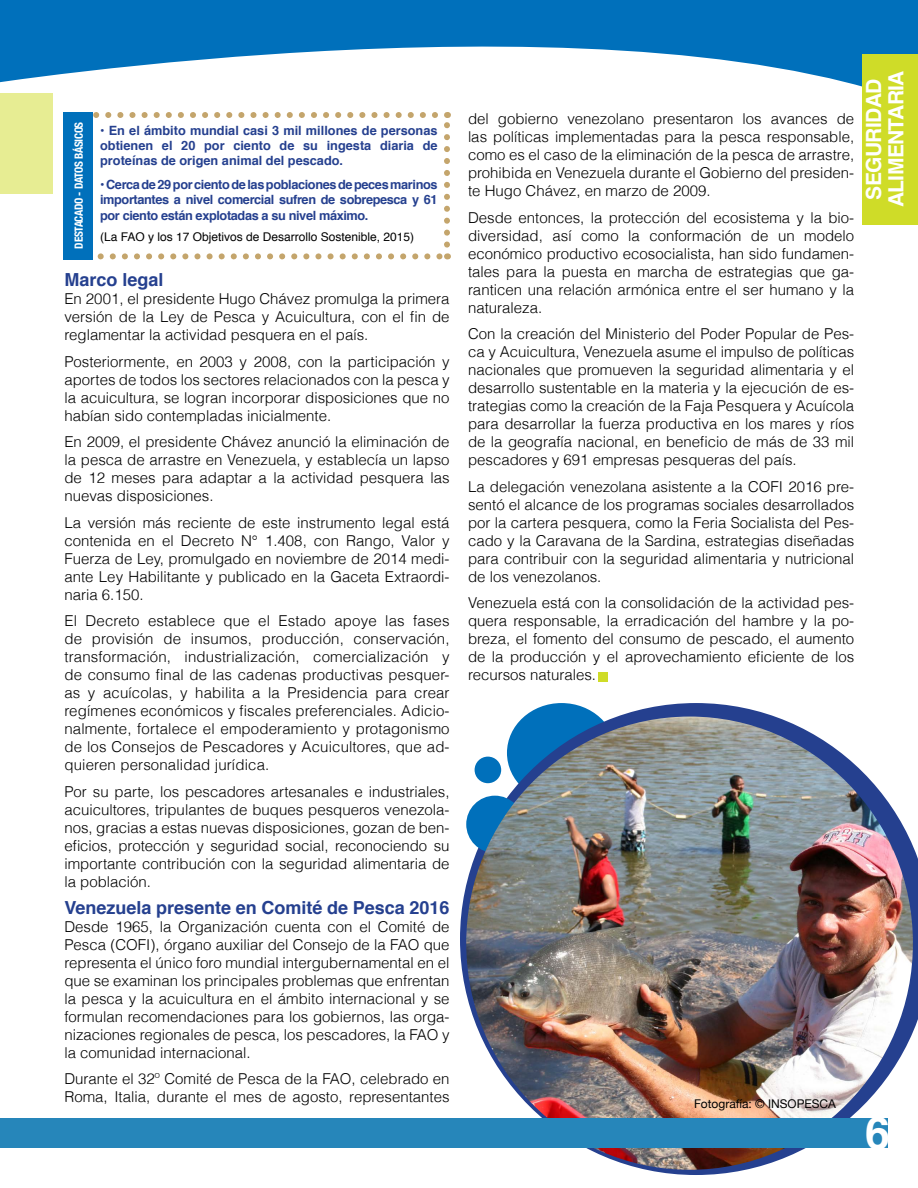
<style>
.page{position:relative;width:918px;height:1188px;background:#fff}
.page>*{position:absolute;margin:0;border:0;box-sizing:border-box;transform-origin:0 0}
.t1{font:700 45px "Helvetica";color:#fff}
.t2{font:700 21px/22.5px "Helvetica";letter-spacing:-.03em;color:#fff;text-align:center}
.t3{font:700 18px "Helvetica";color:#25408f}
.t4{font:300 15px/18px "Helvetica";color:#000;text-align:justify}
.t5{font:700 12.75px/15.3px "Helvetica";letter-spacing:-.015em;color:#25408f;text-align:justify}
.t6{font:12px "Helvetica";color:#000}
.t7{font:12px "Helvetica Neue";color:#000}
.t8{font:700 condensed 11.25px "Helvetica Neue";letter-spacing:-.03em;color:#fff}
</style>
<div class="page">
<svg style="left:0;top:0;width:918px;height:114px;fill:#0070bb"></svg>
<div style="left:862px;top:54px;width:56px;height:171px;background:#cfdc28"></div>
<div style="left:0;top:94px;width:52px;height:100px;background:#e7ed93"></div>
<svg style="left:460px;top:703px;width:458px;height:472px"></svg>
<img style="left:466px;top:717px;width:447px;height:453px">
<svg style="left:97px;top:253px;width:344px;height:6px"></svg>
<svg style="left:444px;top:112px;width:6px;height:133px"></svg>
<svg style="left:93px;top:112px;width:342px;height:6px"></svg>
<div style="left:64px;top:112px;width:29px;height:147px;background:#0070bb"></div>
<div style="left:0;top:1118px;width:887px;height:30px;background:#2686ba"></div>
<div style="left:598px;top:673px;width:10px;height:9px;background:#cfdc28"></div>
<p class="t8" style="left:70px;top:249px;width:128px;rotate:-90deg">DESTACADO - DATOS BÁSICOS</p>
<p class="t4" style="left:468px;top:109px;width:388px">del gobierno venezolano presentaron los avances de las políticas implementadas para la pesca responsable, como es el caso de la eliminación de la pesca de arrastre, prohibida en Venezuela durante el Gobierno del presiden&shy;te Hugo Chávez, en marzo de 2009.</p>
<p class="t5" style="left:100px;top:123px;width:339px">• En el ámbito mundial casi 3 mil millones de personas obtienen el 20 por ciento de su ingesta diaria de proteínas de origen animal del pescado.</p>
<p class="t5" style="left:100px;top:177px;width:339px">• Cerca de 29 por ciento de las poblaciones de peces marinos importantes a nivel comercial sufren de sobrepesca y 61 por ciento están explotadas a su nivel máximo.</p>
<p class="t6" style="left:100px;top:228px;width:316px">(La FAO y los 17 Objetivos de Desarrollo Sostenible, 2015)</p>
<p class="t4" style="left:468px;top:208px;width:388px">Desde entonces, la protección del ecosistema y la bio&shy;diversidad, así como la conformación de un modelo económico productivo ecosocialista, han sido fundamen&shy;tales para la puesta en marcha de estrategias que ga&shy;ranticen una relación armónica entre el ser humano y la naturaleza.</p>
<p class="t4" style="left:468px;top:324px;width:388px">Con la creación del Ministerio del Poder Popular de Pes&shy;ca y Acuicultura, Venezuela asume el impulso de políticas nacionales que promueven la seguridad alimentaria y el desarrollo sustentable en la materia y la ejecución de es&shy;trategias como la creación de la Faja Pesquera y Acuícola para desarrollar la fuerza productiva en los mares y ríos de la geografía nacional, en beneficio de más de 33 mil pescadores y 691 empresas pesqueras del país.</p>
<p class="t4" style="left:468px;top:477px;width:388px">La delegación venezolana asistente a la COFI 2016 pre&shy;sentó el alcance de los programas sociales desarrollados por la cartera pesquera, como la Feria Socialista del Pes&shy;cado y la Caravana de la Sardina, estrategias diseñadas para contribuir con la seguridad alimentaria y nutricional de los venezolanos.</p>
<p class="t4" style="left:468px;top:593px;width:388px">Venezuela está con la consolidación de la actividad pes&shy;quera responsable, la erradicación del hambre y la po&shy;breza, el fomento del consumo de pescado, el aumento de la producción y el aprovechamiento eficiente de los recursos naturales.</p>
<p class="t3" style="left:64px;top:266px;width:101px">Marco legal</p>
<p class="t4" style="left:64px;top:289px;width:387px">En 2001, el presidente Hugo Chávez promulga la primera versión de la Ley de Pesca y Acuicultura, con el fin de reglamentar la actividad pesquera en el país.</p>
<p class="t4" style="left:64px;top:352px;width:387px">Posteriormente, en 2003 y 2008, con la participación y aportes de todos los sectores relacionados con la pesca y la acuicultura, se logran incorporar disposiciones que no habían sido contempladas inicialmente.</p>
<p class="t4" style="left:64px;top:432px;width:387px">En 2009, el presidente Chávez anunció la eliminación de la pesca de arrastre en Venezuela, y establecía un lapso de 12 meses para adaptar a la actividad pesquera las nuevas disposiciones.</p>
<p class="t4" style="left:64px;top:513px;width:387px">La versión más reciente de este instrumento legal está contenida en el Decreto N° 1.408, con Rango, Valor y Fuerza de Ley, promulgado en noviembre de 2014 medi&shy;ante Ley Habilitante y publicado en la Gaceta Extraordi&shy;naria 6.150.</p>
<p class="t4" style="left:64px;top:611px;width:387px">El Decreto establece que el Estado apoye las fases de provisión de insumos, producción, conservación, transformación, industrialización, comercialización y de consumo final de las cadenas productivas pesquer&shy;as y acuícolas, y habilita a la Presidencia para crear regímenes económicos y fiscales preferenciales. Adicio&shy;nalmente, fortalece el empoderamiento y protagonismo de los Consejos de Pescadores y Acuicultores, que ad&shy;quieren personalidad jurídica.</p>
<p class="t4" style="left:64px;top:782px;width:387px">Por su parte, los pescadores artesanales e industriales, acuicultores, tripulantes de buques pesqueros venezola&shy;nos, gracias a estas nuevas disposiciones, gozan de ben&shy;eficios, protección y seguridad social, reconociendo su importante contribución con la seguridad alimentaria de la población.</p>
<p class="t3" style="left:64px;top:893px;width:387px">Venezuela presente en Comité de Pesca 2016</p>
<p class="t4" style="left:64px;top:916px;width:387px">Desde 1965, la Organización cuenta con el Comité de Pesca (COFI), órgano auxiliar del Consejo de la FAO que representa el único foro mundial intergubernamental en el que se examinan los principales problemas que enfrentan la pesca y la acuicultura en el ámbito internacional y se formulan recomendaciones para los gobiernos, las orga&shy;nizaciones regionales de pesca, los pescadores, la FAO y la comunidad internacional.</p>
<p class="t4" style="left:64px;top:1069px;width:387px">Durante el 32º Comité de Pesca de la FAO, celebrado en<br>Roma, Italia, durante el mes de agosto, representantes</p>
<p class="t7" style="left:694px;top:1095px;width:144px">Fotografía: © INSOPESCA</p>
<h2 class="t2" style="left:863px;top:207px;width:138px;rotate:-90deg">SEGURIDAD<br>ALIMENTARIA</h2>
<h1 class="t1" style="left:865px;top:1097px;width:27px">6</h1>
</div>
